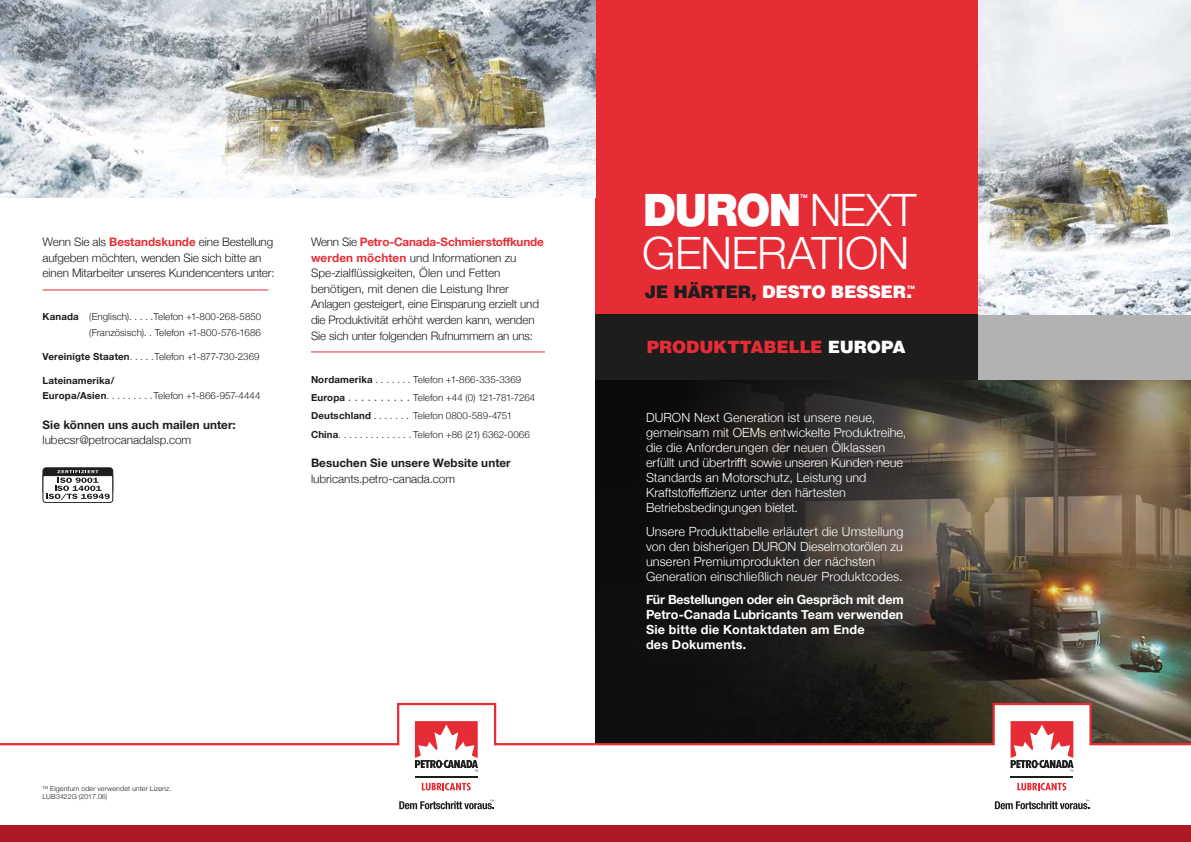
<style>
.page{position:relative;width:1191px;height:842px;background:#fff}
.page>*{position:absolute;margin:0;border:0;box-sizing:border-box;transform-origin:0 0}
.t1{font:300 44.9px "Helvetica Neue LT Std";letter-spacing:-.015em;color:#fff}
.t2{font:900 44.9px "Helvetica Neue LT Std";letter-spacing:-.03em;color:#fff;scale:.95 1}
.t3{font:900 17.3px "Helvetica LT Std";letter-spacing:-.02em;color:#fff}
.t4{font:900 17px "Helvetica LT Std";letter-spacing:-.01em;color:#e62d36}
.t5{font:300 12.6px/15px "Helvetica Neue";letter-spacing:.005em;color:#fff}
.t6{font:700 12.6px/15px "Helvetica Neue";color:#fff}
.t7{font:300 11.7px/15.6px "Helvetica Neue";letter-spacing:-.005em;color:#1d1d1b}
.t8{font:700 11.7px "Helvetica Neue";letter-spacing:.01em;color:#1d1d1b}
.t9{font:300 9.7px/18.3px "Helvetica Neue";letter-spacing:.005em;color:#1d1d1b}
.t10{font:300 7px/8.4px "Helvetica Neue";letter-spacing:.02em;color:#1d1d1b}
.t11{font:700 5px "Helvetica Neue LT Std";color:#fff}
.t12{font:900 4.7px "Helvetica LT Std";color:#fff}
.s1{font-weight:700;color:#e62d36}
.s2{font-weight:700}
.s3{font-size:11.7px}
.s4{font-weight:300}
.s5{font-size:17.2px;color:#1d1d1b}
.s6{color:#1d1d1b}
.s7{color:#fff}
</style>
<div class="page">
<svg style="left:595px;top:662px;width:596px;height:40px;background:#3d3c35"></svg>
<img style="left:595px;top:380px;width:596px;height:282px">
<div style="left:595px;top:0;width:383px;height:315px;background:#e62d36"></div>
<div style="left:595px;top:315px;width:383px;height:65px;background:#1d1d1b"></div>
<div style="left:978px;top:315px;width:213px;height:65px;background:#b3b2b2"></div>
<img style="left:978px;top:0;width:213px;height:315px">
<img style="left:0;top:0;width:595px;height:198px">
<div style="left:595px;top:826px;width:596px;height:16px;background:#ae1923"></div>
<hr style="left:1010px;top:776px;width:63px;height:1px;background:#1d1d1b">
<svg style="left:1017px;top:783px;width:49px;height:7px"></svg>
<svg style="left:995px;top:799px;width:94px;height:10px"></svg>
<div style="left:0;top:826px;width:595px;height:16px;background:#ae1923"></div>
<svg style="left:0;top:702px;width:1191px;height:70px"></svg>
<hr style="left:415px;top:776px;width:63px;height:1px;background:#1d1d1b">
<svg style="left:422px;top:783px;width:49px;height:7px"></svg>
<svg style="left:399px;top:799px;width:95px;height:10px"></svg>
<svg style="left:617px;top:385px;width:314px;height:294px;background:#272422"></svg>
<hr style="left:43px;top:290px;width:225px;height:1px;background:#e62d36">
<hr style="left:311px;top:352px;width:234px;height:1px;background:#e62d36">
<div style="left:43px;top:468px;width:70px;height:26px;background:#1d1d1b;border-radius:3px"></div>
<div style="left:43px;top:467px;width:70px;height:27px;border:1px solid #1d1d1b;border-radius:3px"></div>
<svg style="left:43px;top:470px;width:71px;height:33px"></svg>
<p class="t7" style="left:43px;top:233px;width:234px">Wenn Sie als <span class="s1">Bestandskunde</span> eine Bestellung aufgeben möchten, wenden Sie sich bitte an einen Mitarbeiter unseres Kundencenters unter:</p>
<p class="t9" style="left:43px;top:308px;width:220px;line-height:15.6px;text-align:right"><span class="s2">Kanada</span> (Englisch). . . . .Telefon +1-800-268-5850 (Französisch). . Telefon +1-800-576-1686</p>
<p class="t9" style="left:43px;top:347px;width:219px"><span class="s2">Vereinigte Staaten</span>. . . . . Telefon +1-877-730-2369</p>
<p class="t9" style="left:43px;top:372px;width:219px;line-height:15.6px"><span class="s2">Lateinamerika/<br>Europa/Asien</span>. . . . . . . . .Telefon +1-866-957-4444</p>
<p class="t8" style="left:43px;top:415px;width:195px">Sie können uns auch mailen unter:</p>
<p class="t7" style="left:43px;top:431px;width:150px">lubecsr@petrocanadalsp.com</p>
<p class="t7" style="left:311px;top:233px;width:234px">Wenn Sie <span class="s1">Petro-Canada-Schmierstoffkunde werden möchten</span> und Informationen zu Spe-zialflüssigkeiten, Ölen und Fetten benötigen, mit denen die Leistung Ihrer Anlagen gesteigert, eine Einsparung erzielt und die Produktivität erhöht werden kann, wenden Sie sich unter folgenden Rufnummern an uns:</p>
<p class="t9" style="left:311px;top:369px;width:226px"><span class="s2">Nordamerika</span> . . . . . . . Telefon +1-866-335-3369<br><span class="s2">Europa</span> <span class="s3">. . . . . . . . . .</span> Telefon +44 (0) 121-781-7264<br><span class="s2">Deutschland</span> . . . . . . . Telefon 0800-589-4751<br><span class="s2">China</span>. . . . . . . . . . . . . . Telefon +86 (21) 6362-0066</p>
<p class="t8" style="left:311px;top:454px;width:201px">Besuchen Sie unsere Website unter</p>
<p class="t7" style="left:311px;top:470px;width:146px">lubricants.petro-canada.com</p>
<p class="t10" style="left:43px;top:784px;width:130px"><sup>TM</sup> Eigentum oder verwendet unter Lizenz.<br>LUB3422G (2017.06)</p>
<h1 class="t2" style="left:643px;top:184px;width:289px">DURON <span class="s4">NEXT</span></h1>
<p class="t11" style="left:800px;top:193px;width:9px">TM</p>
<h1 class="t1" style="left:642px;top:226px;width:269px">GENERATION</h1>
<h2 class="t3" style="left:645px;top:280px;width:269px"><span class="s5">J</span><span class="s6">E HÄRTER,</span> DESTO BESSER.</h2>
<p class="t12" style="left:907px;top:284px;width:9px">TM</p>
<h3 class="t4" style="left:647px;top:336px;width:260px">PRODUKTTABELLE <span class="s7">EUROPA</span></h3>
<p class="t5" style="left:646px;top:409px;width:262px">DURON Next Generation ist unsere neue, gemeinsam mit OEMs entwickelte Produktreihe, die die Anforderungen der neuen Ölklassen erfüllt und übertrifft sowie unseren Kunden neue Standards an Motorschutz, Leistung und Kraftstoffeffizienz unter den härtesten Betriebsbedingungen bietet.</p>
<p class="t5" style="left:646px;top:523px;width:259px">Unsere Produkttabelle erläutert die Umstellung von den bisherigen DURON Dieselmotorölen zu unseren Premiumprodukten der nächsten Generation einschließlich neuer Produktcodes.</p>
<p class="t6" style="left:646px;top:593px;width:259px">Für Bestellungen oder ein Gespräch mit dem Petro-Canada Lubricants Team verwenden Sie bitte die Kontaktdaten am Ende<br>des Dokuments.</p>
</div>
